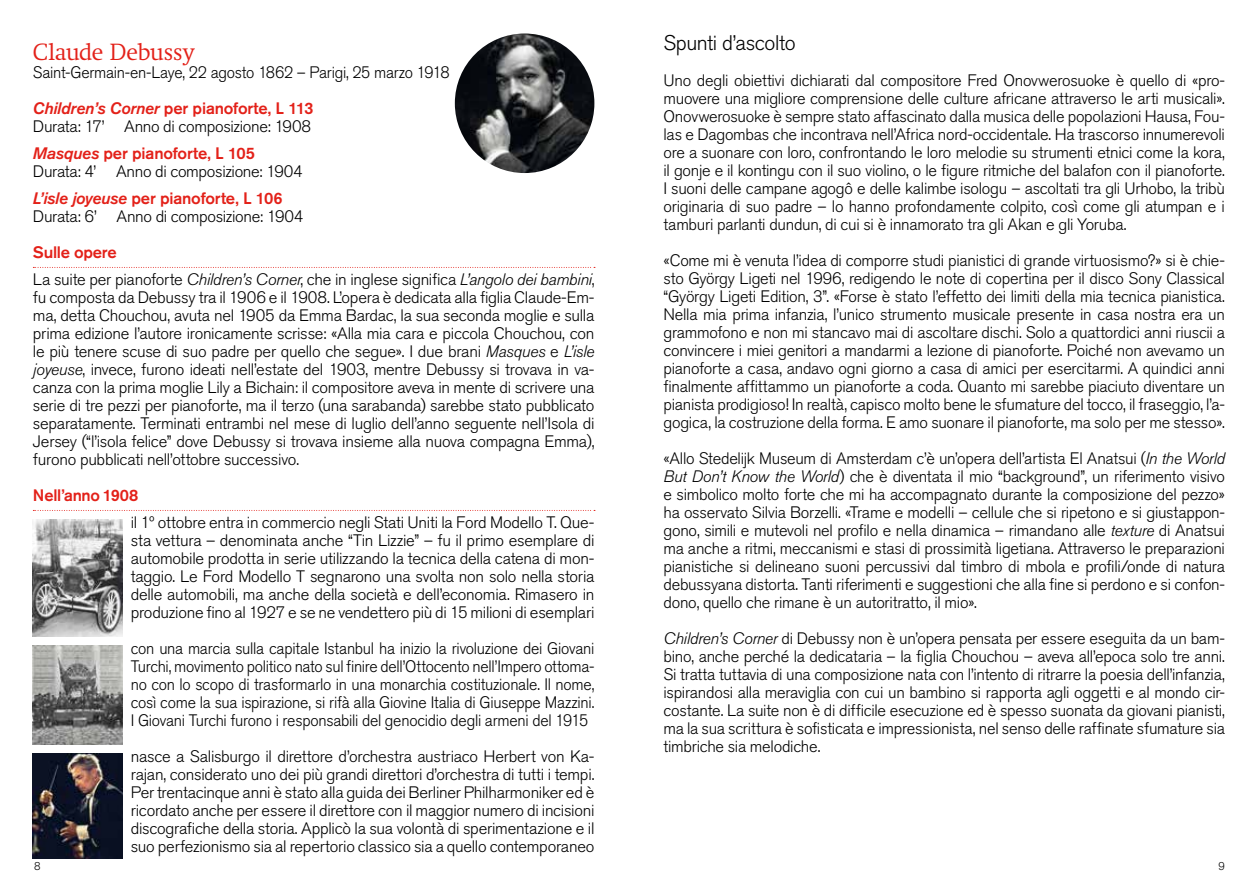
<style>
.page{position:relative;width:1259px;height:893px;background:#fff}
.page>*{position:absolute;margin:0;border:0;box-sizing:border-box;transform-origin:0 0}
.t1{font:300 24px "Swift Neue LT Pro";letter-spacing:-.01em;color:#e32119}
.t2{font:300 21px "Akzidenz Grotesk Pro";letter-spacing:-.02em;color:#000}
.t3{font:300 16.5px/18px "Akzidenz Grotesk Pro";letter-spacing:-.015em;color:#000;text-align:justify}
.t4{font:300 16.5px/18px "Akzidenz Grotesk Pro";letter-spacing:-.015em;color:#000;scale:.96 1}
.t5{font:500 16.5px "Akzidenz Grotesk Pro";letter-spacing:-.015em;color:#e32119}
.t6{font:300 11.25px "Akzidenz Grotesk Pro";color:#000}
.s1{font-weight:500;font-style:italic;color:#e32119}
.s2{font-weight:500;color:#e32119}
.s3{font-style:italic}
</style>
<div class="page">
<svg style="left:33px;top:267px;width:562px;height:1px"></svg>
<svg style="left:33px;top:510px;width:562px;height:1px"></svg>
<img style="left:33px;top:519px;width:89px;height:117px">
<img style="left:33px;top:645px;width:89px;height:99px">
<img style="left:33px;top:753px;width:89px;height:106px">
<img style="left:455px;top:34px;width:139px;height:139px;border-radius:70px">
<h1 class="t1" style="left:33px;top:38px;width:163px">Claude Debussy</h1>
<p class="t4" style="left:33px;top:54px;width:435px;line-height:36px">Saint-Germain-en-Laye, 22 agosto 1862 – Parigi, 25 marzo 1918<br><span class="s1">Children’s Corner</span> <span class="s2">per pianoforte, L 113</span></p>
<p class="t3" style="left:33px;top:113px;width:280px;line-height:27px">Durata: 17’ Anno di composizione: 1908<br><span class="s1">Masques</span> <span class="s2">per pianoforte, L 105</span></p>
<p class="t3" style="left:33px;top:158px;width:271px;line-height:27px">Durata: 4’ Anno di composizione: 1904<br><span class="s1">L’isle joyeuse</span> <span class="s2">per pianoforte, L 106</span></p>
<p class="t3" style="left:33px;top:207px;width:272px">Durata: 6’ Anno di composizione: 1904</p>
<p class="t3" style="left:33px;top:239px;width:563px;line-height:27px"><span class="s2">Sulle opere<br></span>La suite per pianoforte <span class="s3">Children’s Corner</span>, che in inglese significa <span class="s3">L’angolo dei bambini</span>,</p>
<p class="t3" style="left:33px;top:288px;width:563px">fu composta da Debussy tra il 1906 e il 1908. L’opera è dedicata alla figlia Claude-Em&shy;ma, detta Chouchou, avuta nel 1905 da Emma Bardac, la sua seconda moglie e sulla prima edizione l’autore ironicamente scrisse: «Alla mia cara e piccola Chouchou, con le più tenere scuse di suo padre per quello che segue». I due brani <span class="s3">Masques</span> e <span class="s3">L’isle joyeuse</span>, invece, furono ideati nell’estate del 1903, mentre Debussy si trovava in va&shy;canza con la prima moglie Lily a Bichain: il compositore aveva in mente di scrivere una serie di tre pezzi per pianoforte, ma il terzo (una sarabanda) sarebbe stato pubblicato separatamente. Terminati entrambi nel mese di luglio dell’anno seguente nell’Isola di Jersey (“l’isola felice” dove Debussy si trovava insieme alla nuova compagna Emma), furono pubblicati nell’ottobre successivo.</p>
<p class="t5" style="left:33px;top:485px;width:107px">Nell’anno 1908</p>
<p class="t3" style="left:131px;top:513px;width:465px">il 1º ottobre entra in commercio negli Stati Uniti la Ford Modello T. Que&shy;sta vettura – denominata anche “Tin Lizzie” – fu il primo esemplare di automobile prodotta in serie utilizzando la tecnica della catena di mon&shy;taggio. Le Ford Modello T segnarono una svolta non solo nella storia delle automobili, ma anche della società e dell’economia. Rimasero in produzione fino al 1927 e se ne vendettero più di 15 milioni di esemplari</p>
<p class="t4" style="left:131px;top:639px;width:484px;text-align:justify">con una marcia sulla capitale Istanbul ha inizio la rivoluzione dei Giovani Turchi, movimento politico nato sul finire dell’Ottocento nell’Impero ottoma&shy;no con lo scopo di trasformarlo in una monarchia costituzionale. Il nome, così come la sua ispirazione, si rifà alla Giovine Italia di Giuseppe Mazzini.<br>I Giovani Turchi furono i responsabili del genocidio degli armeni del 1915</p>
<p class="t3" style="left:131px;top:747px;width:465px">nasce a Salisburgo il direttore d’orchestra austriaco Herbert von Ka&shy;rajan, considerato uno dei più grandi direttori d’orchestra di tutti i tempi.<br>Per trentacinque anni è stato alla guida dei Berliner Philharmoniker ed è ricordato anche per essere il direttore con il maggior numero di incisioni discografiche della storia. Applicò la sua volontà di sperimentazione e il suo perfezionismo sia al repertorio classico sia a quello contemporaneo</p>
<p class="t2" style="left:663px;top:29px;width:134px">Spunti d’ascolto</p>
<p class="t3" style="left:663px;top:71px;width:563px">Uno degli obiettivi dichiarati dal compositore Fred Onovwerosuoke è quello di «pro&shy;muovere una migliore comprensione delle culture africane attraverso le arti musicali».<br>Onovwerosuoke è sempre stato affascinato dalla musica delle popolazioni Hausa, Fou&shy;las e Dagombas che incontrava nell’Africa nord-occidentale. Ha trascorso innumerevoli ore a suonare con loro, confrontando le loro melodie su strumenti etnici come la kora, il gonje e il kontingu con il suo violino, o le figure ritmiche del balafon con il pianoforte.<br>I suoni delle campane agogô e delle kalimbe isologu – ascoltati tra gli Urhobo, la tribù originaria di suo padre – lo hanno profondamente colpito, così come gli atumpan e i tamburi parlanti dundun, di cui si è innamorato tra gli Akan e gli Yoruba.</p>
<p class="t3" style="left:663px;top:251px;width:563px">«Come mi è venuta l’idea di comporre studi pianistici di grande virtuosismo?» si è chie&shy;sto György Ligeti nel 1996, redigendo le note di copertina per il disco Sony Classical “György Ligeti Edition, 3”. «Forse è stato l’effetto dei limiti della mia tecnica pianistica.<br>Nella mia prima infanzia, l’unico strumento musicale presente in casa nostra era un grammofono e non mi stancavo mai di ascoltare dischi. Solo a quattordici anni riuscii a convincere i miei genitori a mandarmi a lezione di pianoforte. Poiché non avevamo un pianoforte a casa, andavo ogni giorno a casa di amici per esercitarmi. A quindici anni finalmente affittammo un pianoforte a coda. Quanto mi sarebbe piaciuto diventare un pianista prodigioso! In realtà, capisco molto bene le sfumature del tocco, il fraseggio, l’a&shy;gogica, la costruzione della forma. E amo suonare il pianoforte, ma solo per me stesso».</p>
<p class="t3" style="left:663px;top:449px;width:563px">«Allo Stedelijk Museum di Amsterdam c’è un’opera dell’artista El Anatsui (<span class="s3">In the World But Don’t Know the World</span>) che è diventata il mio “background”, un riferimento visivo e simbolico molto forte che mi ha accompagnato durante la composizione del pezzo» ha osservato Silvia Borzelli. «Trame e modelli – cellule che si ripetono e si giustappon&shy;gono, simili e mutevoli nel profilo e nella dinamica – rimandano alle <span class="s3">texture</span> di Anatsui ma anche a ritmi, meccanismi e stasi di prossimità ligetiana. Attraverso le preparazioni pianistiche si delineano suoni percussivi dal timbro di mbola e profili/onde di natura debussyana distorta. Tanti riferimenti e suggestioni che alla fine si perdono e si confon&shy;dono, quello che rimane è un autoritratto, il mio».</p>
<p class="t3" style="left:663px;top:629px;width:563px"><span class="s3">Children’s Corner</span> di Debussy non è un’opera pensata per essere eseguita da un bam&shy;bino, anche perché la dedicataria – la figlia Chouchou – aveva all’epoca solo tre anni.<br>Si tratta tuttavia di una composizione nata con l’intento di ritrarre la poesia dell’infanzia, ispirandosi alla meraviglia con cui un bambino si rapporta agli oggetti e al mondo cir&shy;costante. La suite non è di difficile esecuzione ed è spesso suonata da giovani pianisti, ma la sua scrittura è sofisticata e impressionista, nel senso delle raffinate sfumature sia timbriche sia melodiche.</p>
<p class="t6" style="left:34px;top:859px;width:8px">8</p>
<p class="t6" style="left:1218px;top:859px;width:8px">9</p>
</div>
